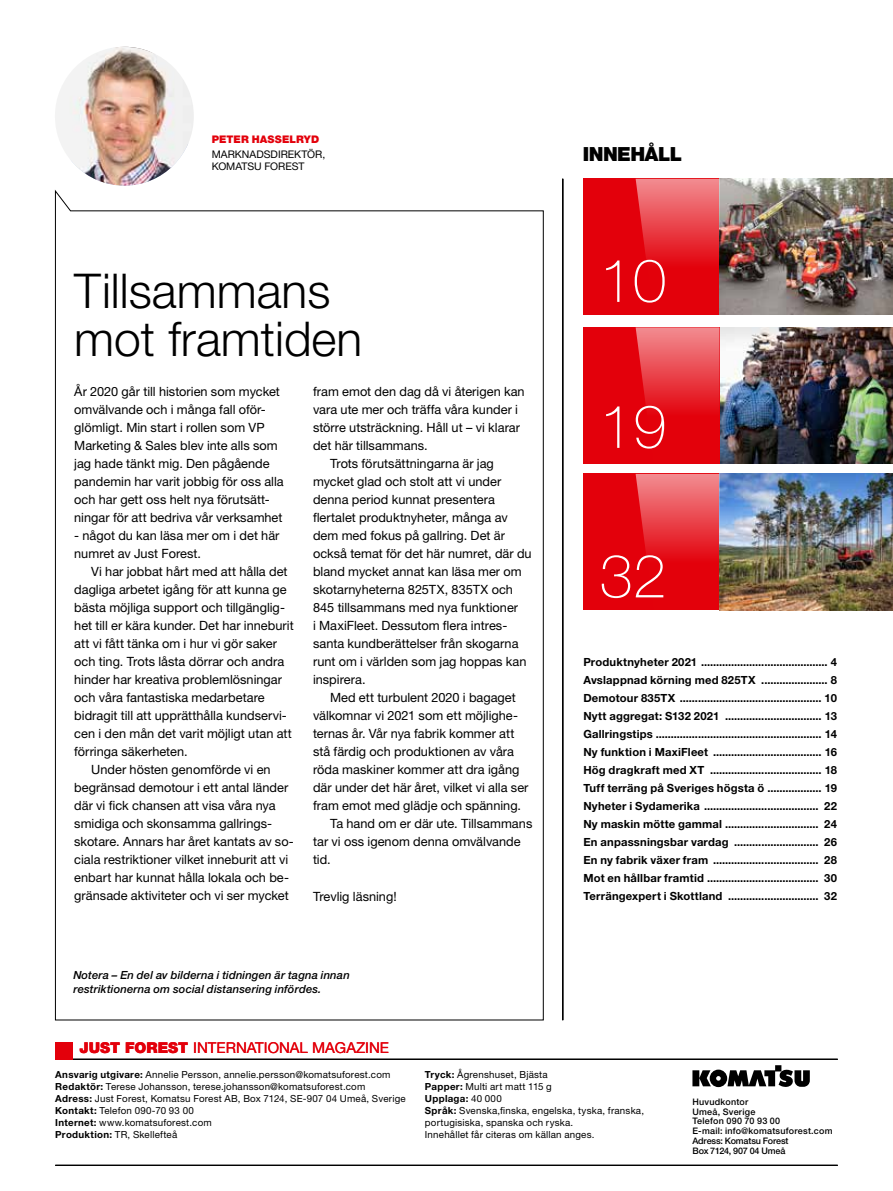
<style>
.page{position:relative;width:893px;height:1191px;background:#fff}
.page>*{position:absolute;margin:0;border:0;box-sizing:border-box;transform-origin:0 0}
.t1{font:100 60px "Helvetica Neue LT Std";color:#fff}
.t2{font:300 48px/48px "Helvetica Neue LT Std";color:#000}
.t3{font:900 19.5px "Helvetica Neue LT Std";letter-spacing:-.03em;color:#000}
.t4{font:15px "Helvetica Neue LT Std";color:#e3000b}
.t5{font:12.75px/18px "Helvetica Neue LT Std";color:#000}
.t6{font:700 11.25px/18px "Helvetica Neue LT Std";letter-spacing:.015em;color:#000;text-align:justify}
.t7{font:italic 500 11.25px/13.5px "Helvetica Neue LT Std";letter-spacing:.01em;color:#000}
.t8{font:10.5px/12px "Helvetica Neue LT Std";color:#000}
.t9{font:900 10.5px "Helvetica Neue LT Std";letter-spacing:.005em;color:#e3000b}
.t10{font:9.75px/12px "Helvetica Neue LT Std";letter-spacing:.02em;color:#000}
.t11{font:500 9px/9.8px "Helvetica Neue LT Std";letter-spacing:.02em;color:#000}
.s1{font-weight:900}
.s2{font-weight:700}
</style>
<div class="page">
<img style="left:719px;top:327px;width:174px;height:136px">
<div style="left:583px;top:327px;width:136px;height:136px;background:#e3000b"></div>
<div style="left:583px;top:179px;width:136px;height:136px;background:#e3000b"></div>
<svg style="left:692px;top:1065px;width:118px;height:22px"></svg>
<img style="left:719px;top:179px;width:174px;height:136px">
<div style="left:583px;top:474px;width:136px;height:136px;background:#e3000b"></div>
<hr style="left:55px;top:1165px;width:783px;height:1px;background:#000">
<hr style="left:55px;top:1059px;width:783px;height:1px;background:#000">
<div style="left:55px;top:1042px;width:17px;height:17px;background:#e3000b"></div>
<svg style="left:636px;top:179px;width:83px;height:83px;background:#ea4850"></svg>
<svg style="left:636px;top:327px;width:83px;height:83px;background:#ea4850"></svg>
<hr style="left:562px;top:179px;width:1px;height:841px;background:#000">
<img style="left:719px;top:474px;width:174px;height:136px">
<svg style="left:636px;top:474px;width:83px;height:83px;background:#ea4850"></svg>
<img style="left:55px;top:47px;width:139px;height:139px;border-radius:69px">
<svg style="left:55px;top:190px;width:489px;height:830px"></svg>
<p class="t9" style="left:212px;top:133px;width:109px">PETER HASSELRYD</p>
<p class="t8" style="left:212px;top:148px;width:115px">MARKNADSDIREKTÖR,<br>KOMATSU FOREST</p>
<h2 class="t2" style="left:74px;top:265px;width:289px">Tillsammans mot framtiden</h2>
<p class="t5" style="left:74px;top:382px;width:211px">År 2020 går till historien som mycket omvälvande och i många fall oför&shy;glömligt. Min start i rollen som VP Marketing &amp; Sales blev inte alls som jag hade tänkt mig. Den pågående pandemin har varit jobbig för oss alla och har gett oss helt nya förutsätt&shy;ningar för att bedriva vår verksamhet</p>
<p class="t5" style="left:74px;top:526px;width:207px">- något du kan läsa mer om i det här numret av Just Forest.</p>
<p class="t5" style="left:91px;top:562px;width:198px">Vi har jobbat hårt med att hålla det</p>
<p class="t5" style="left:74px;top:580px;width:214px">dagliga arbetet igång för att kunna ge</p>
<p class="t5" style="left:74px;top:598px;width:212px">bästa möjliga support och tillgänglig-</p>
<p class="t5" style="left:74px;top:616px;width:221px">het till er kära kunder. Det har inneburit</p>
<p class="t5" style="left:74px;top:634px;width:204px">att vi fått tänka om i hur vi gör saker</p>
<p class="t5" style="left:74px;top:652px;width:211px">och ting. Trots låsta dörrar och andra</p>
<p class="t5" style="left:74px;top:670px;width:209px">hinder har kreativa problemlösningar</p>
<p class="t5" style="left:74px;top:688px;width:192px">och våra fantastiska medarbetare</p>
<p class="t5" style="left:74px;top:706px;width:214px">bidragit till att upprätthålla kundservi-</p>
<p class="t5" style="left:74px;top:724px;width:219px">cen i den mån det varit möjligt utan att</p>
<p class="t5" style="left:74px;top:742px;width:115px">förringa säkerheten.</p>
<p class="t5" style="left:91px;top:760px;width:181px">Under hösten genomförde vi en</p>
<p class="t5" style="left:74px;top:778px;width:216px">begränsad demotour i ett antal länder</p>
<p class="t5" style="left:74px;top:796px;width:203px">där vi fick chansen att visa våra nya</p>
<p class="t5" style="left:74px;top:814px;width:199px">smidiga och skonsamma gallrings-</p>
<p class="t5" style="left:74px;top:832px;width:221px">skotare. Annars har året kantats av so-</p>
<p class="t5" style="left:74px;top:850px;width:215px">ciala restriktioner vilket inneburit att vi</p>
<p class="t5" style="left:74px;top:868px;width:216px">enbart har kunnat hålla lokala och be-</p>
<p class="t5" style="left:74px;top:886px;width:216px">gränsade aktiviteter och vi ser mycket</p>
<p class="t5" style="left:313px;top:382px;width:213px">fram emot den dag då vi återigen kan</p>
<p class="t5" style="left:313px;top:400px;width:207px">vara ute mer och träffa våra kunder i</p>
<p class="t5" style="left:313px;top:418px;width:209px">större utsträckning. Håll ut – vi klarar</p>
<p class="t5" style="left:313px;top:436px;width:116px">det här tillsammans.</p>
<p class="t5" style="left:330px;top:454px;width:165px">Trots förutsättningarna är jag</p>
<p class="t5" style="left:313px;top:472px;width:190px">mycket glad och stolt att vi under</p>
<p class="t5" style="left:313px;top:490px;width:183px">denna period kunnat presentera</p>
<p class="t5" style="left:313px;top:508px;width:196px">flertalet produktnyheter, många av</p>
<p class="t5" style="left:313px;top:526px;width:193px">dem med fokus på gallring. Det är</p>
<p class="t5" style="left:313px;top:544px;width:220px">också temat för det här numret, där du</p>
<p class="t5" style="left:313px;top:562px;width:210px">bland mycket annat kan läsa mer om</p>
<p class="t5" style="left:313px;top:580px;width:202px">skotarnyheterna 825TX, 835TX och</p>
<p class="t5" style="left:313px;top:598px;width:207px">845 tillsammans med nya funktioner</p>
<p class="t5" style="left:313px;top:616px;width:196px">i MaxiFleet. Dessutom flera intres-</p>
<p class="t5" style="left:313px;top:634px;width:207px">santa kundberättelser från skogarna</p>
<p class="t5" style="left:313px;top:652px;width:215px">runt om i världen som jag hoppas kan</p>
<p class="t5" style="left:313px;top:670px;width:54px">inspirera.</p>
<p class="t5" style="left:330px;top:688px;width:187px">Med ett turbulent 2020 i bagaget</p>
<p class="t5" style="left:313px;top:706px;width:206px">välkomnar vi 2021 som ett möjlighe-</p>
<p class="t5" style="left:313px;top:724px;width:203px">ternas år. Vår nya fabrik kommer att</p>
<p class="t5" style="left:313px;top:742px;width:203px">stå färdig och produktionen av våra</p>
<p class="t5" style="left:313px;top:760px;width:208px">röda maskiner kommer att dra igång</p>
<p class="t5" style="left:313px;top:778px;width:217px">där under det här året, vilket vi alla ser</p>
<p class="t5" style="left:313px;top:796px;width:210px">fram emot med glädje och spänning.</p>
<p class="t5" style="left:330px;top:814px;width:204px">Ta hand om er där ute. Tillsammans</p>
<p class="t5" style="left:313px;top:832px;width:209px">tar vi oss igenom denna omvälvande</p>
<p class="t5" style="left:313px;top:850px;width:19px">tid.</p>
<p class="t5" style="left:313px;top:886px;width:85px">Trevlig läsning!</p>
<p class="t7" style="left:73px;top:968px;width:278px">Notera – En del av bilderna i tidningen är tagna innan restriktionerna om social distansering infördes.</p>
<p class="t4" style="left:80px;top:1038px;width:311px"><span class="s1">JUST FOREST</span> INTERNATIONAL MAGAZINE</p>
<h3 class="t3" style="left:583px;top:142px;width:101px">INNEHÅLL</h3>
<h1 class="t1" style="left:600px;top:246px;width:68px">10</h1>
<h1 class="t1" style="left:600px;top:392px;width:68px">19</h1>
<h1 class="t1" style="left:600px;top:542px;width:68px">32</h1>
<p class="t6" style="left:583px;top:653px;width:255px">Produktnyheter 2021 .......................................... 4<br>Avslappnad körning med 825TX ...................... 8<br>Demotour 835TX ............................................... 10<br>Nytt aggregat: S132 2021 ................................ 13<br>Gallringstips ....................................................... 14<br>Ny funktion i MaxiFleet .................................... 16<br>Hög dragkraft med XT ..................................... 18<br>Tuff terräng på Sveriges högsta ö .................. 19<br>Nyheter i Sydamerika ...................................... 22<br>Ny maskin mötte gammal ............................... 24<br>En anpassningsbar vardag ............................ 26<br>En ny fabrik växer fram ................................... 28<br>Mot en hållbar framtid ..................................... 30<br>Terrängexpert i Skottland .............................. 32</p>
<p class="t10" style="left:55px;top:1068px;width:352px"><span class="s2">Ansvarig utgivare:</span> Annelie Persson, annelie.persson@komatsuforest.com <span class="s2">Redaktör:</span> Terese Johansson, terese.johansson@komatsuforest.com<br><span class="s2">Adress:</span> Just Forest, Komatsu Forest AB, Box 7124, SE-907 04 Umeå, Sverige <span class="s2">Kontakt:</span> Telefon 090-70 93 00<br><span class="s2">Internet:</span> www.komatsuforest.com<br><span class="s2">Produktion:</span> TR, Skellefteå</p>
<p class="t10" style="left:425px;top:1068px;width:221px"><span class="s2">Tryck:</span> Ågrenshuset, Bjästa<br><span class="s2">Papper:</span> Multi art matt 115 g<br><span class="s2">Upplaga:</span> 40 000<br><span class="s2">Språk:</span> Svenska,finska, engelska, tyska, franska, portugisiska, spanska och ryska.<br>Innehållet får citeras om källan anges.</p>
<p class="t11" style="left:692px;top:1096px;width:142px">Huvudkontor<br>Umeå, Sverige<br>Telefon 090 70 93 00<br>E-mail: info@komatsuforest.com<br>Adress: Komatsu Forest<br>Box 7124, 907 04 Umeå</p>
</div>
